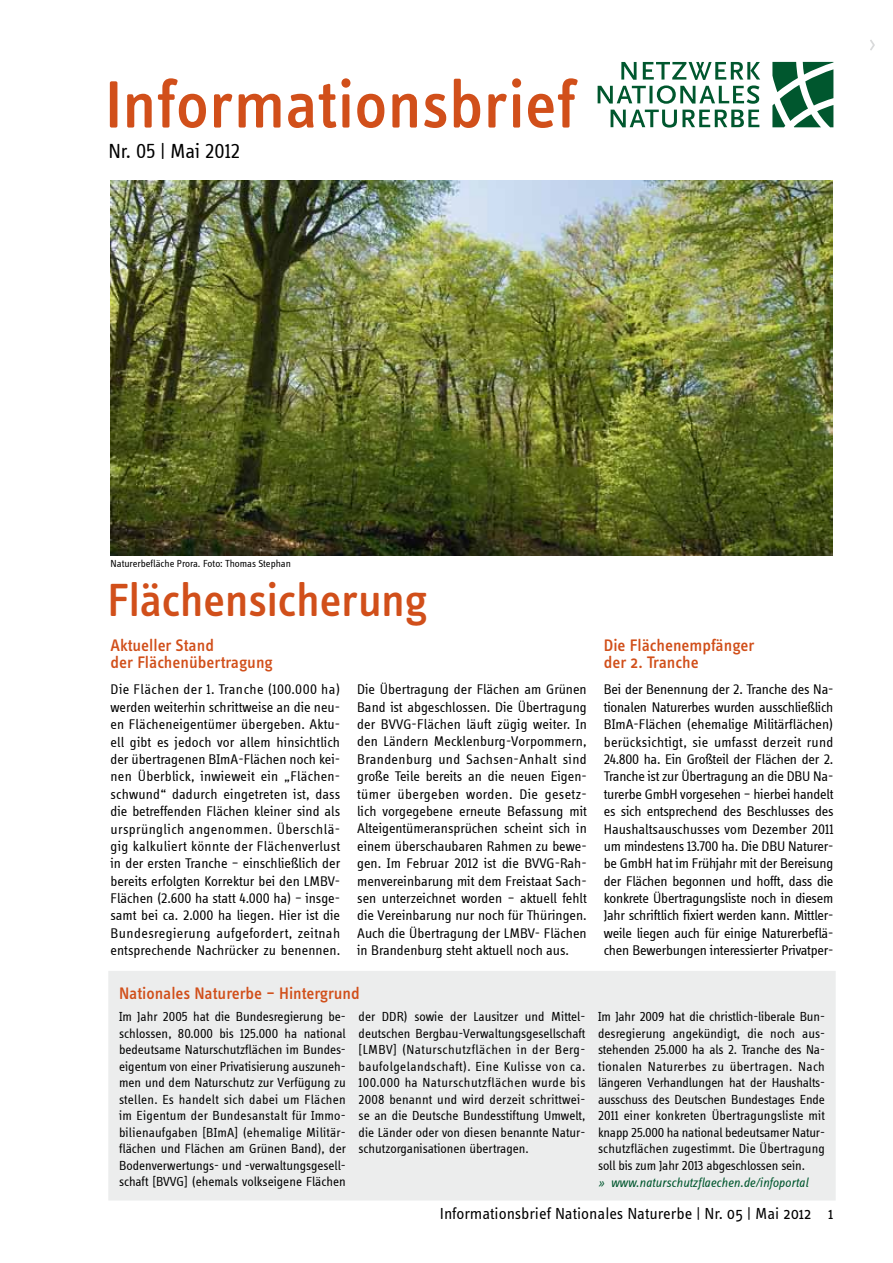
<style>
.page{position:relative;width:893px;height:1263px;background:#fff}
.page>*{position:absolute;margin:0;border:0;box-sizing:border-box;transform-origin:0 0}
.t1{font:500 69px "Info Text";color:#d14f1a}
.t2{font:48px "Info Text Medium Tf";letter-spacing:-.015em;color:#d14f1a}
.t3{font:21px "Info Web";color:#000}
.t4{font:500 17.25px/17.4px "Info Text";color:#d14f1a}
.t5{font:16.5px "Info Text";color:#000}
.t6{font:14.4px/17.4px "Info Web";letter-spacing:-.005em;color:#000;text-align:justify}
.t7{font:13.5px/16.5px "Info Web";color:#000;text-align:justify}
.t8{font:italic 13.5px "Info Web";letter-spacing:-.005em;color:#00572e}
.t9{font:10.5px "Info Web";color:#000}
</style>
<div class="page">
<svg style="left:870px;top:40px;width:5px;height:10px"></svg>
<svg style="left:598px;top:62px;width:162px;height:66px"></svg>
<svg style="left:772px;top:62px;width:61px;height:65px"></svg>
<img style="left:111px;top:181px;width:721px;height:374px">
<div style="left:108px;top:971px;width:728px;height:229px;background:#eceded"></div>
<h1 class="t1" style="left:105px;top:65px;width:472px">Informationsbrief</h1>
<h3 class="t3" style="left:108px;top:140px;width:133px">Nr. 05 | Mai 2012</h3>
<p class="t9" style="left:111px;top:558px;width:182px">Naturerbefläche Prora. Foto: Thomas Stephan</p>
<h2 class="t2" style="left:107px;top:572px;width:322px">Flächensicherung</h2>
<p class="t4" style="left:111px;top:636px;width:164px">Aktueller Stand<br>der Flächenübertragung</p>
<p class="t6" style="left:111px;top:681px;width:231px">Die Flächen der 1. Tranche (100.000 ha) werden weiterhin schrittweise an die neu&shy;en Flächeneigentümer übergeben. Aktu&shy;ell gibt es jedoch vor allem hinsichtlich der übertragenen BImA-Flächen noch kei&shy;nen Überblick, inwieweit ein „Flächen&shy;schwund“ dadurch eingetreten ist, dass die betreffenden Flächen kleiner sind als ursprünglich angenommen. Überschlä&shy;gig kalkuliert könnte der Flächenverlust in der ersten Tranche – einschließlich der bereits erfolgten Korrektur bei den LMBV-Flächen (2.600 ha statt 4.000 ha) – insge&shy;samt bei ca. 2.000 ha liegen. Hier ist die Bundesregierung aufgefordert, zeitnah entsprechende Nachrücker zu benennen.</p>
<p class="t6" style="left:357px;top:681px;width:231px">Die Übertragung der Flächen am Grünen Band ist abgeschlossen. Die Übertragung der BVVG-Flächen läuft zügig weiter. In den Ländern Mecklenburg-Vorpommern, Brandenburg und Sachsen-Anhalt sind große Teile bereits an die neuen Eigen&shy;tümer übergeben worden. Die gesetz&shy;lich vorgegebene erneute Befassung mit Alteigentümeransprüchen scheint sich in einem überschaubaren Rahmen zu bewe&shy;gen. Im Februar 2012 ist die BVVG-Rah&shy;menvereinbarung mit dem Freistaat Sach&shy;sen unterzeichnet worden – aktuell fehlt die Vereinbarung nur noch für Thüringen.<br>Auch die Übertragung der LMBV- Flächen in Brandenburg steht aktuell noch aus.</p>
<p class="t4" style="left:119px;top:984px;width:242px">Nationales Naturerbe – Hintergrund</p>
<p class="t4" style="left:604px;top:636px;width:152px">Die Flächenempfänger der 2. Tranche</p>
<p class="t6" style="left:604px;top:681px;width:231px">Bei der Benennung der 2. Tranche des Na&shy;tionalen Naturerbes wurden ausschließlich BImA-Flächen (ehemalige Militärflächen) berücksichtigt, sie umfasst derzeit rund 24.800 ha. Ein Großteil der Flächen der 2.<br>Tranche ist zur Übertragung an die DBU Na&shy;turerbe GmbH vorgesehen – hierbei handelt es sich entsprechend des Beschlusses des Haushaltsauschusses vom Dezember 2011 um mindestens 13.700 ha. Die DBU Naturer&shy;be GmbH hat im Frühjahr mit der Bereisung der Flächen begonnen und hofft, dass die konkrete Übertragungsliste noch in diesem Jahr schriftlich fixiert werden kann. Mittler&shy;weile liegen auch für einige Naturerbeflä&shy;chen Bewerbungen interessierter Privatper-</p>
<p class="t7" style="left:119px;top:1008px;width:228px">Im Jahr 2005 hat die Bundesregierung be&shy;schlossen, 80.000 bis 125.000 ha national bedeutsame Naturschutzflächen im Bundes&shy;eigentum von einer Privatisierung auszuneh&shy;men und dem Naturschutz zur Verfügung zu stellen. Es handelt sich dabei um Flächen im Eigentum der Bundesanstalt für Immo&shy;bilienaufgaben [BImA] (ehemalige Militär&shy;flächen und Flächen am Grünen Band), der Bodenverwertungs- und -verwaltungsgesell&shy;schaft [BVVG] (ehemals volkseigene Flächen</p>
<p class="t7" style="left:359px;top:1008px;width:228px">der DDR) sowie der Lausitzer und Mittel&shy;deutschen Bergbau-Verwaltungsgesellschaft [LMBV] (Naturschutzflächen in der Berg&shy;baufolgelandschaft). Eine Kulisse von ca.<br>100.000 ha Naturschutzflächen wurde bis 2008 benannt und wird derzeit schrittwei&shy;se an die Deutsche Bundesstiftung Umwelt, die Länder oder von diesen benannte Natur&shy;schutzorganisationen übertragen.</p>
<p class="t7" style="left:598px;top:1008px;width:228px">Im Jahr 2009 hat die christlich-liberale Bun&shy;desregierung angekündigt, die noch aus&shy;stehenden 25.000 ha als 2. Tranche des Na&shy;tionalen Naturerbes zu übertragen. Nach längeren Verhandlungen hat der Haushalts&shy;ausschuss des Deutschen Bundestages Ende 2011 einer konkreten Übertragungsliste mit knapp 25.000 ha national bedeutsamer Natur&shy;schutzflächen zugestimmt. Die Übertragung soll bis zum Jahr 2013 abgeschlossen sein.</p>
<p class="t8" style="left:598px;top:1175px;width:211px">» www.naturschutzflaechen.de/infoportal</p>
<p class="t5" style="left:440px;top:1204px;width:395px">Informationsbrief Nationales Naturerbe | Nr. 05 | Mai 2012 1</p>
</div>
